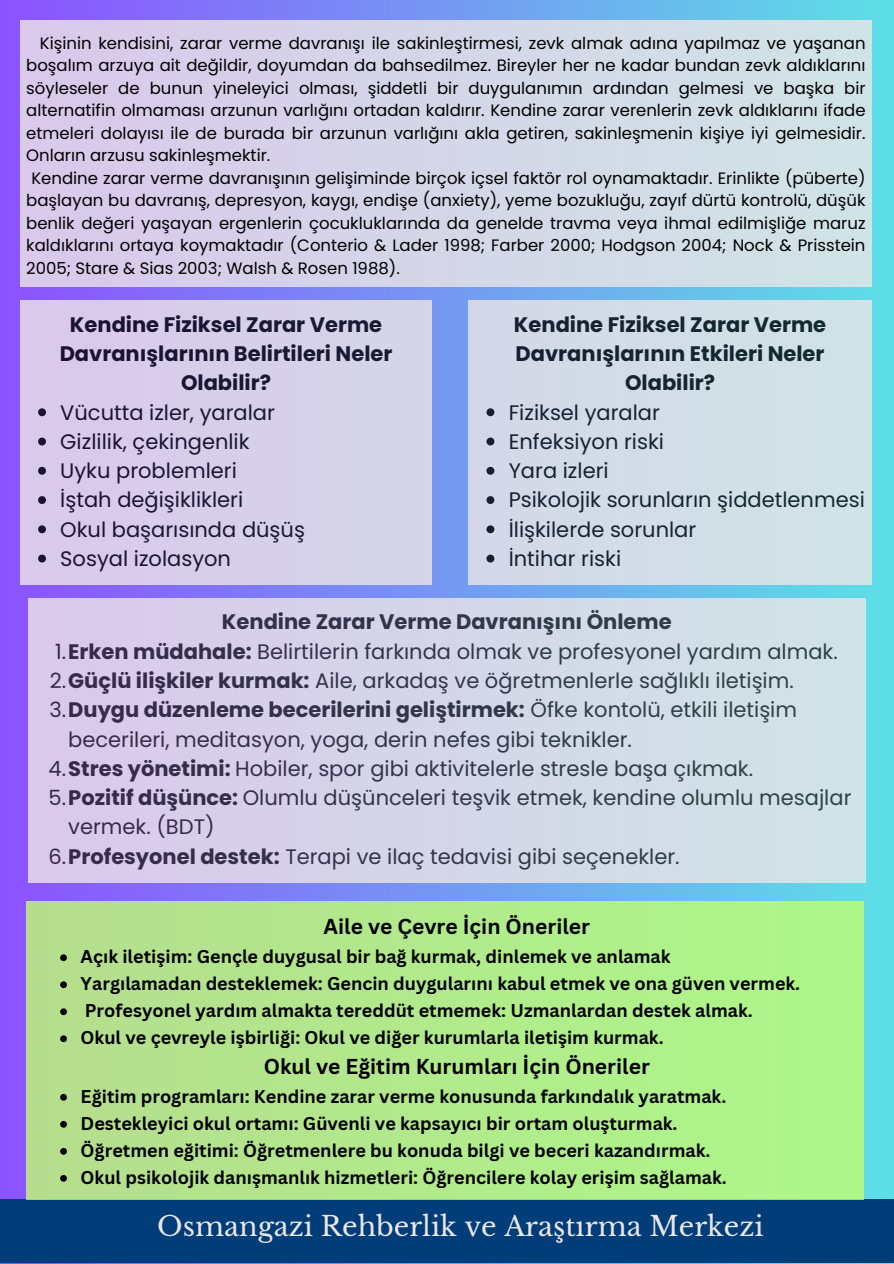
<style>
.page{position:relative;width:894px;height:1264px;background:#fff}
.page>*{position:absolute;margin:0;border:0;box-sizing:border-box;transform-origin:0 0}
.t1{font:27px "Libre Baskerville";color:#ede6e6}
.t2{font:21px "Poppins";color:#221e1d}
.t3{font:21px/29.2px "Poppins";color:#000}
.t4{font:700 21px/29.2px "Poppins";color:#000;text-align:center}
.t5{font:700 21px "Poppins";color:#221e1d}
.t6{font:700 21px "Canva Sans";color:#000}
.t7{font:700 18px/27px "Canva Sans";color:#000}
.t8{font:16.5px "Poppins";color:#000}
.s1{font-weight:700}
.s2{font-weight:400}
</style>
<div class="page">
<div style="left:0;top:0;width:893px;height:1263px;background:linear-gradient(to right,#9158fe,#63e0e6)"></div>
<div style="left:20px;top:300px;width:412px;height:284px;background:#d7cfe9"></div>
<svg style="left:38px;top:408px;width:8px;height:8px"></svg>
<svg style="left:38px;top:437px;width:8px;height:8px"></svg>
<svg style="left:38px;top:467px;width:8px;height:7px"></svg>
<svg style="left:38px;top:496px;width:8px;height:8px"></svg>
<svg style="left:38px;top:525px;width:8px;height:8px"></svg>
<svg style="left:38px;top:554px;width:8px;height:8px"></svg>
<div style="left:468px;top:300px;width:403px;height:284px;background:#d2dde7"></div>
<svg style="left:486px;top:408px;width:8px;height:8px"></svg>
<svg style="left:486px;top:437px;width:8px;height:8px"></svg>
<svg style="left:486px;top:467px;width:8px;height:7px"></svg>
<svg style="left:486px;top:496px;width:8px;height:8px"></svg>
<svg style="left:486px;top:525px;width:8px;height:8px"></svg>
<svg style="left:486px;top:554px;width:8px;height:8px"></svg>
<div style="left:28px;top:598px;width:837px;height:284px;background:linear-gradient(to right,#d9c9ea,#d0e3e6)"></div>
<div style="left:20px;top:20px;width:851px;height:267px;background:linear-gradient(to right,#d9c9ea,#d0e4e6)"></div>
<div style="left:0;top:1199px;width:893px;height:64px;background:#003d79"></div>
<div style="left:26px;top:901px;width:837px;height:298px;background:linear-gradient(to right,#b6dd8e,#adf789)"></div>
<svg style="left:60px;top:954px;width:7px;height:7px"></svg>
<svg style="left:60px;top:981px;width:7px;height:7px"></svg>
<svg style="left:60px;top:1008px;width:7px;height:7px"></svg>
<svg style="left:60px;top:1035px;width:7px;height:7px"></svg>
<svg style="left:60px;top:1093px;width:7px;height:7px"></svg>
<svg style="left:60px;top:1120px;width:7px;height:7px"></svg>
<svg style="left:60px;top:1147px;width:7px;height:7px"></svg>
<svg style="left:60px;top:1174px;width:7px;height:7px"></svg>
<p class="t8" style="left:40px;top:33px;width:827px">Kişinin kendisini, zarar verme davranışı ile sakinleştirmesi, zevk almak adına yapılmaz ve yaşanan</p>
<p class="t8" style="left:26px;top:56px;width:840px">boşalım arzuya ait değildir, doyumdan da bahsedilmez. Bireyler her ne kadar bundan zevk aldıklarını</p>
<p class="t8" style="left:26px;top:78px;width:840px">söyleseler de bunun yineleyici olması, şiddetli bir duygulanımın ardından gelmesi ve başka bir</p>
<p class="t8" style="left:26px;top:101px;width:840px">alternatifin olmaması arzunun varlığını ortadan kaldırır. Kendine zarar verenlerin zevk aldıklarını ifade</p>
<p class="t8" style="left:26px;top:123px;width:840px">etmeleri dolayısı ile de burada bir arzunun varlığını akla getiren, sakinleşmenin kişiye iyi gelmesidir.</p>
<p class="t8" style="left:26px;top:146px;width:245px">Onların arzusu sakinleşmektir.</p>
<p class="t8" style="left:31px;top:168px;width:835px">Kendine zarar verme davranışının gelişiminde birçok içsel faktör rol oynamaktadır. Erinlikte (püberte)</p>
<p class="t8" style="left:26px;top:191px;width:840px">başlayan bu davranış, depresyon, kaygı, endişe (anxiety), yeme bozukluğu, zayıf dürtü kontrolü, düşük</p>
<p class="t8" style="left:26px;top:213px;width:840px">benlik değeri yaşayan ergenlerin çocukluklarında da genelde travma veya ihmal edilmişliğe maruz</p>
<p class="t8" style="left:26px;top:236px;width:840px">kaldıklarını ortaya koymaktadır (Conterio &amp; Lader 1998; Farber 2000; Hodgson 2004; Nock &amp; Prisstein</p>
<p class="t8" style="left:26px;top:258px;width:375px">2005; Stare &amp; Sias 2003; Walsh &amp; Rosen 1988).</p>
<p class="t4" style="left:60px;top:310px;width:334px">Kendine Fiziksel Zarar Verme<br>Davranışlarının Belirtileri Neler<br>Olabilir?</p>
<p class="t3" style="left:60px;top:398px;width:246px">Vücutta izler, yaralar<br>Gizlilik, çekingenlik<br>Uyku problemleri<br>İştah değişiklikleri<br>Okul başarısında düşüş<br>Sosyal izolasyon</p>
<p class="t4" style="left:514px;top:310px;width:314px">Kendine Fiziksel Zarar Verme<br>Davranışlarının Etkileri Neler<br>Olabilir?</p>
<p class="t3" style="left:508px;top:398px;width:357px">Fiziksel yaralar<br>Enfeksiyon riski<br>Yara izleri<br>Psikolojik sorunların şiddetlenmesi<br>İlişkilerde sorunlar<br>İntihar riski</p>
<p class="t5" style="left:222px;top:610px;width:451px">Kendine Zarar Verme Davranışını Önleme</p>
<p class="t2" style="left:55px;top:639px;width:784px">1.<span class="s1">Erken müdahale:</span> Belirtilerin farkında olmak ve profesyonel yardım almak.</p>
<p class="t2" style="left:50px;top:668px;width:745px">2.<span class="s1">Güçlü ilişkiler kurmak:</span> Aile, arkadaş ve öğretmenlerle sağlıklı iletişim.</p>
<p class="t5" style="left:49px;top:697px;width:749px"><span class="s2">3.</span>Duygu düzenleme becerilerini geliştirmek: <span class="s2">Öfke kontolü, etkili iletişim</span></p>
<p class="t2" style="left:68px;top:727px;width:565px">becerileri, meditasyon, yoga, derin nefes gibi teknikler.</p>
<p class="t2" style="left:49px;top:756px;width:706px">4.<span class="s1">Stres yönetimi:</span> Hobiler, spor gibi aktivitelerle stresle başa çıkmak.</p>
<p class="t2" style="left:49px;top:785px;width:804px">5.<span class="s1">Pozitif düşünce:</span> Olumlu düşünceleri teşvik etmek, kendine olumlu mesajlar</p>
<p class="t2" style="left:68px;top:814px;width:148px">vermek. (BDT)</p>
<p class="t2" style="left:48px;top:844px;width:632px">6.<span class="s1">Profesyonel destek:</span> Terapi ve ilaç tedavisi gibi seçenekler.</p>
<p class="t6" style="left:323px;top:913px;width:268px">Aile ve Çevre İçin Öneriler</p>
<p class="t7" style="left:81px;top:943px;width:721px">Açık iletişim: Gençle duygusal bir bağ kurmak, dinlemek ve anlamak<br>Yargılamadan desteklemek: Gencin duygularını kabul etmek ve ona güven vermek.<br>Profesyonel yardım almakta tereddüt etmemek: Uzmanlardan destek almak.<br>Okul ve çevreyle işbirliği: Okul ve diğer kurumlarla iletişim kurmak.</p>
<p class="t6" style="left:264px;top:1053px;width:387px">Okul ve Eğitim Kurumları İçin Öneriler</p>
<p class="t7" style="left:81px;top:1083px;width:647px">Eğitim programları: Kendine zarar verme konusunda farkındalık yaratmak.<br>Destekleyici okul ortamı: Güvenli ve kapsayıcı bir ortam oluşturmak.<br>Öğretmen eğitimi: Öğretmenlere bu konuda bilgi ve beceri kazandırmak.<br>Okul psikolojik danışmanlık hizmetleri: Öğrencilere kolay erişim sağlamak.</p>
<h1 class="t1" style="left:157px;top:1209px;width:607px">Osmangazi Rehberlik ve Araştırma Merkezi</h1>
</div>
